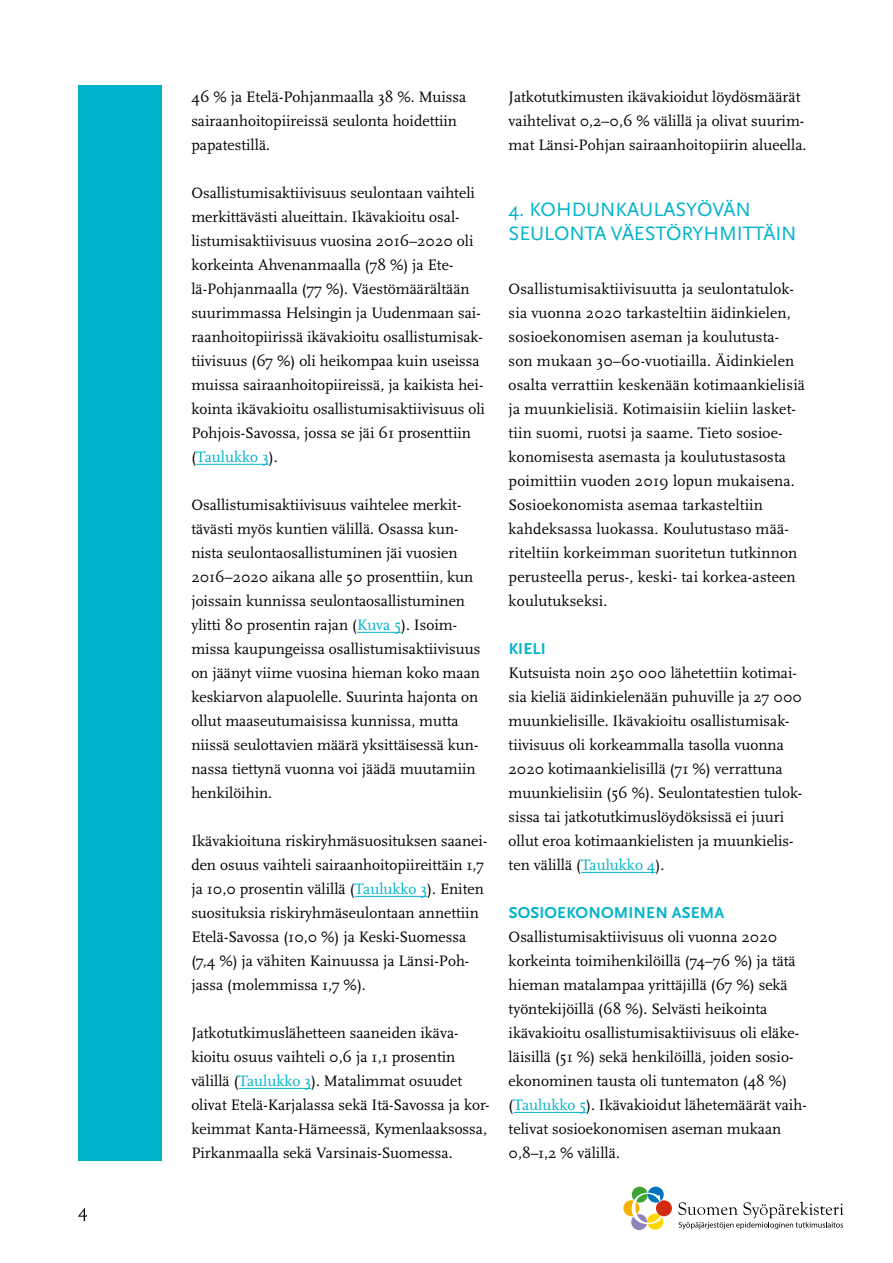
<style>
.page{position:relative;width:893px;height:1263px;background:#fff}
.page>*{position:absolute;margin:0;border:0;box-sizing:border-box;transform-origin:0 0}
.t1{font:20.25px/24px "Scala Sans Pro";letter-spacing:-.005em;color:#00b3cc}
.t2{font:700 16.5px "Scala Sans Pro";letter-spacing:.01em;color:#00b3cc}
.t3{font:15.75px/24px "Scala Pro";color:#000}
.s1{color:#00b3cc}
</style>
<div class="page">
<div style="left:78px;top:85px;width:84px;height:1076px;background:#00b3cc"></div>
<div style="left:647px;top:1213px;width:16px;height:16px;background:#ffd700;border-radius:50%"></div>
<div style="left:656px;top:1200px;width:16px;height:16px;background:#d32b0f;border-radius:50%"></div>
<div style="left:648px;top:1187px;width:16px;height:15px;background:#0075be;border-radius:50%"></div>
<div style="left:632px;top:1187px;width:16px;height:15px;background:#3fa435;border-radius:50%"></div>
<svg style="left:623px;top:1200px;width:16px;height:16px"></svg>
<div style="left:631px;top:1214px;width:16px;height:16px;background:#9184bd;border-radius:50%"></div>
<svg style="left:632px;top:1193px;width:29px;height:31px"></svg>
<svg style="left:678px;top:1201px;width:166px;height:28px"></svg>
<hr style="left:196px;top:464px;width:73px;height:1px;background:#00b3cc">
<hr style="left:357px;top:632px;width:44px;height:1px;background:#00b3cc">
<hr style="left:355px;top:896px;width:72px;height:1px;background:#00b3cc">
<hr style="left:239px;top:1088px;width:72px;height:1px;background:#00b3cc">
<hr style="left:581px;top:872px;width:75px;height:1px;background:#00b3cc">
<hr style="left:513px;top:1112px;width:73px;height:1px;background:#00b3cc">
<svg style="left:78px;top:1208px;width:9px;height:13px"></svg>
<p class="t3" style="left:191px;top:85px;width:276px">46 % ja Etelä-Pohjanmaalla 38 %. Muissa sairaanhoitopiireissä seulonta hoidettiin papatestillä.</p>
<p class="t3" style="left:191px;top:181px;width:295px">Osallistumisaktiivisuus seulontaan vaihteli merkittävästi alueittain. Ikävakioitu osal&shy;listumisaktiivisuus vuosina 2016–2020 oli korkeinta Ahvenanmaalla (78 %) ja Ete&shy;lä-Pohjanmaalla (77 %). Väestömäärältään suurimmassa Helsingin ja Uudenmaan sai&shy;raanhoitopiirissä ikävakioitu osallistumisak&shy;tiivisuus (67 %) oli heikompaa kuin useissa muissa sairaanhoitopiireissä, ja kaikista hei&shy;kointa ikävakioitu osallistumisaktiivisuus oli Pohjois-Savossa, jossa se jäi 61 prosenttiin (<span class="s1">Taulukko 3</span>).</p>
<p class="t3" style="left:191px;top:493px;width:290px">Osallistumisaktiivisuus vaihtelee merkit&shy;tävästi myös kuntien välillä. Osassa kun&shy;nista seulontaosallistuminen jäi vuosien 2016–2020 aikana alle 50 prosenttiin, kun joissain kunnissa seulontaosallistuminen ylitti 80 prosentin rajan (<span class="s1">Kuva 5</span>). Isoim&shy;missa kaupungeissa osallistumisaktiivisuus on jäänyt viime vuosina hieman koko maan keskiarvon alapuolelle. Suurinta hajonta on ollut maaseutumaisissa kunnissa, mutta niissä seulottavien määrä yksittäisessä kun&shy;nassa tiettynä vuonna voi jäädä muutamiin henkilöihin.</p>
<p class="t3" style="left:191px;top:829px;width:297px">Ikävakioituna riskiryhmäsuosituksen saanei&shy;den osuus vaihteli sairaanhoitopiireittäin 1,7 ja 10,0 prosentin välillä (<span class="s1">Taulukko 3</span>). Eniten suosituksia riskiryhmäseulontaan annettiin Etelä-Savossa (10,0 %) ja Keski-Suomessa (7,4 %) ja vähiten Kainuussa ja Länsi-Poh&shy;jassa (molemmissa 1,7 %).</p>
<p class="t3" style="left:191px;top:1021px;width:300px">Jatkotutkimuslähetteen saaneiden ikäva&shy;kioitu osuus vaihteli 0,6 ja 1,1 prosentin välillä (<span class="s1">Taulukko 3</span>). Matalimmat osuudet olivat Etelä-Karjalassa sekä Itä-Savossa ja kor&shy;keimmat Kanta-Hämeessä, Kymenlaaksossa, Pirkanmaalla sekä Varsinais-Suomessa.</p>
<p class="t3" style="left:509px;top:85px;width:299px">Jatkotutkimusten ikävakioidut löydösmäärät vaihtelivat 0,2–0,6 % välillä ja olivat suurim&shy;mat Länsi-Pohjan sairaanhoitopiirin alueella.</p>
<p class="t1" style="left:509px;top:197px;width:289px">4. KOHDUNKAULASYÖVÄN<br>SEULONTA VÄESTÖRYHMITTÄIN</p>
<p class="t3" style="left:509px;top:277px;width:298px">Osallistumisaktiivisuutta ja seulontatulok&shy;sia vuonna 2020 tarkasteltiin äidinkielen, sosioekonomisen aseman ja koulutusta&shy;son mukaan 30–60-vuotiailla. Äidinkielen osalta verrattiin keskenään kotimaankielisiä ja muunkielisiä. Kotimaisiin kieliin lasket&shy;tiin suomi, ruotsi ja saame. Tieto sosioe&shy;konomisesta asemasta ja koulutustasosta poimittiin vuoden 2019 lopun mukaisena.<br>Sosioekonomista asemaa tarkasteltiin kahdeksassa luokassa. Koulutustaso mää&shy;riteltiin korkeimman suoritetun tutkinnon perusteella perus-, keski- tai korkea-asteen koulutukseksi.</p>
<p class="t2" style="left:509px;top:639px;width:39px">KIELI</p>
<p class="t3" style="left:509px;top:661px;width:295px">Kutsuista noin 250 000 lähetettiin kotimai&shy;sia kieliä äidinkielenään puhuville ja 27 000 muunkielisille. Ikävakioitu osallistumisak&shy;tiivisuus oli korkeammalla tasolla vuonna 2020 kotimaankielisillä (71 %) verrattuna muunkielisiin (56 %). Seulontatestien tulok&shy;sissa tai jatkotutkimuslöydöksissä ei juuri ollut eroa kotimaankielisten ja muunkielis&shy;ten välillä (<span class="s1">Taulukko 4</span>).</p>
<p class="t2" style="left:509px;top:903px;width:217px">SOSIOEKONOMINEN ASEMA</p>
<p class="t3" style="left:509px;top:925px;width:300px">Osallistumisaktiivisuus oli vuonna 2020 korkeinta toimihenkilöillä (74–76 %) ja tätä hieman matalampaa yrittäjillä (67 %) sekä työntekijöillä (68 %). Selvästi heikointa ikävakioitu osallistumisaktiivisuus oli eläke&shy;läisillä (51 %) sekä henkilöillä, joiden sosio&shy;ekonominen tausta oli tuntematon (48 %) (<span class="s1">Taulukko 5</span>). Ikävakioidut lähetemäärät vaih&shy;telivat sosioekonomisen aseman mukaan 0,8–1,2 % välillä.</p>
</div>
